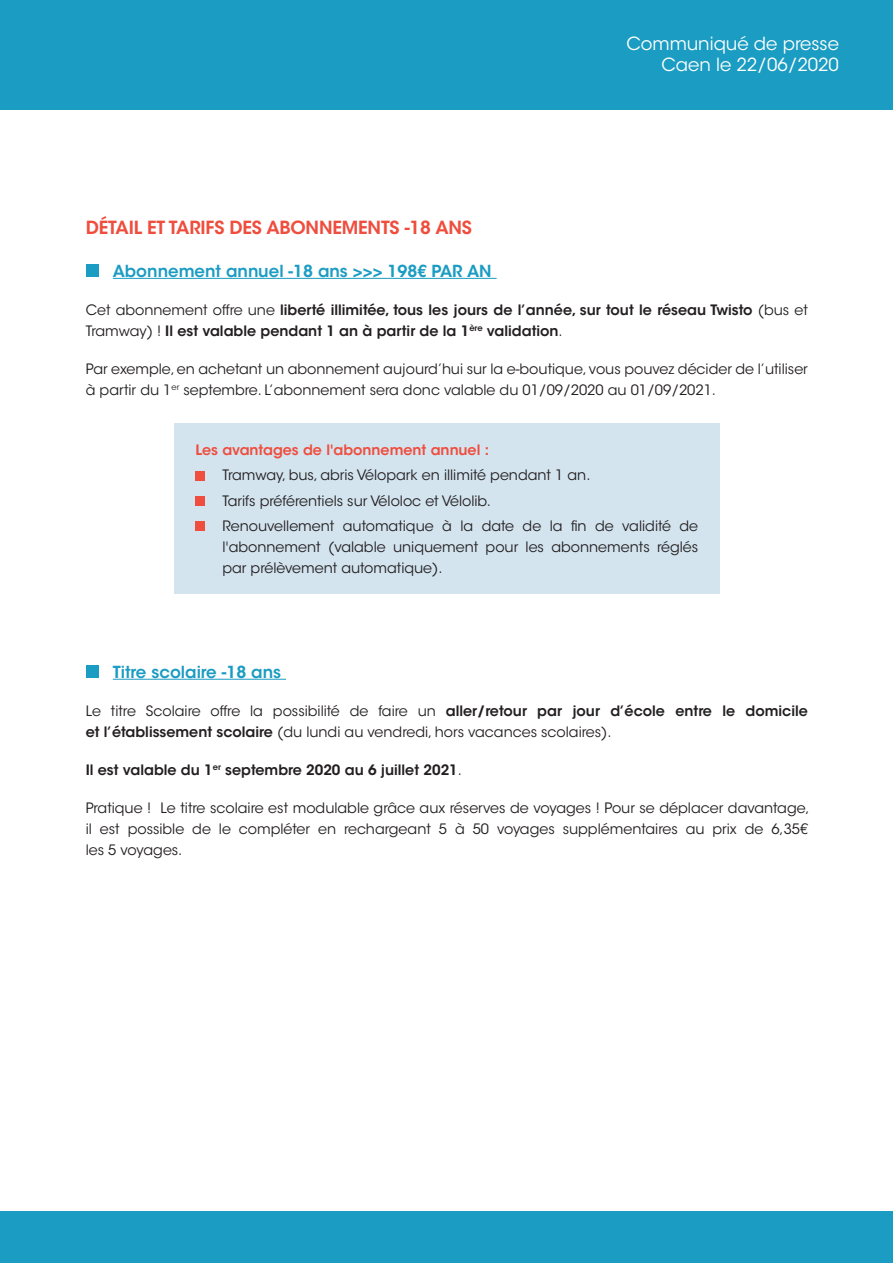
<style>
.page{position:relative;width:893px;height:1263px;background:#fff}
.page>*{position:absolute;margin:0;border:0;box-sizing:border-box;transform-origin:0 0}
.t1{font:600 18px "ITC Avant Garde Std";letter-spacing:-.01em;color:#ef4d3d}
.t2{font:18px/21.6px "ITC Avant Garde Std";color:#fff;text-align:right}
.t3{font:600 16.5px "ITC Avant Garde Std";color:#1b9cc2}
.t4{font:14.25px/21px "ITC Avant Garde Std";color:#231f20}
.t5{font:600 14.25px/21px "ITC Avant Garde Std";color:#231f20}
.t6{font:600 14.25px "ITC Avant Garde Std";color:#ef4d3d}
.s1{font-weight:400}
.s2{font-weight:600}
</style>
<div class="page">
<hr style="left:113px;top:278px;width:384px;height:1px;background:#1b9cc2">
<hr style="left:113px;top:679px;width:173px;height:1px;background:#1b9cc2">
<div style="left:86px;top:264px;width:13px;height:13px;background:#1b9cc2"></div>
<div style="left:174px;top:423px;width:545px;height:171px;background:#d3e4ef"></div>
<div style="left:195px;top:471px;width:10px;height:9px;background:#ef4d3d"></div>
<div style="left:195px;top:496px;width:10px;height:9px;background:#ef4d3d"></div>
<div style="left:195px;top:521px;width:10px;height:10px;background:#ef4d3d"></div>
<div style="left:86px;top:665px;width:13px;height:13px;background:#1b9cc2"></div>
<div style="left:0;top:0;width:893px;height:109px;background:#1b9cc2"></div>
<div style="left:0;top:1212px;width:893px;height:51px;background:#1b9cc2"></div>
<p class="t2" style="left:626px;top:33px;width:214px">Communiqué de presse<br>Caen le 22/06/2020</p>
<p class="t1" style="left:86px;top:216px;width:388px">DÉTAIL ET TARIFS DES ABONNEMENTS -18 ANS</p>
<p class="t3" style="left:113px;top:260px;width:380px">Abonnement annuel -18 ans &gt;&gt;&gt; 198€ PAR AN</p>
<p class="t5" style="left:86px;top:299px;width:724px"><span class="s1">Cet abonnement offre une</span> liberté illimitée, tous les jours de l’année, sur tout le réseau Twisto <span class="s1">(bus et<br>Tramway) !</span> Il est valable pendant 1 an à partir de la 1<sup>ère</sup> validation<span class="s1">.</span></p>
<p class="t4" style="left:86px;top:358px;width:724px">Par exemple, en achetant un abonnement aujourd’hui sur la e-boutique, vous pouvez décider de l’utiliser à partir du 1<sup>er</sup> septembre. L’abonnement sera donc valable du 01/09/2020 au 01/09/2021.</p>
<p class="t6" style="left:195px;top:441px;width:295px">Les avantages de l'abonnement annuel :</p>
<p class="t4" style="left:222px;top:463px;width:477px;line-height:25.2px">Tramway, bus, abris Vélopark en illimité pendant 1 an.<br>Tarifs préférentiels sur Véloloc et Vélolib.<br>Renouvellement automatique à la date de la fin de validité de</p>
<p class="t4" style="left:222px;top:536px;width:477px">l'abonnement (valable uniquement pour les abonnements réglés par prélèvement automatique).</p>
<p class="t3" style="left:113px;top:661px;width:170px">Titre scolaire -18 ans</p>
<p class="t4" style="left:86px;top:700px;width:724px">Le titre Scolaire offre la possibilité de faire un <span class="s2">aller/retour par jour d’école entre le domicile et l’établissement scolaire</span> (du lundi au vendredi, hors vacances scolaires).</p>
<p class="t5" style="left:86px;top:759px;width:378px">Il est valable du 1<sup>er</sup> septembre 2020 au 6 juillet 2021<span class="s1">.</span></p>
<p class="t4" style="left:86px;top:797px;width:725px;text-align:justify">Pratique ! Le titre scolaire est modulable grâce aux réserves de voyages ! Pour se déplacer davantage, il est possible de le compléter en rechargeant 5 à 50 voyages supplémentaires au prix de 6,35€ les 5 voyages.</p>
</div>
